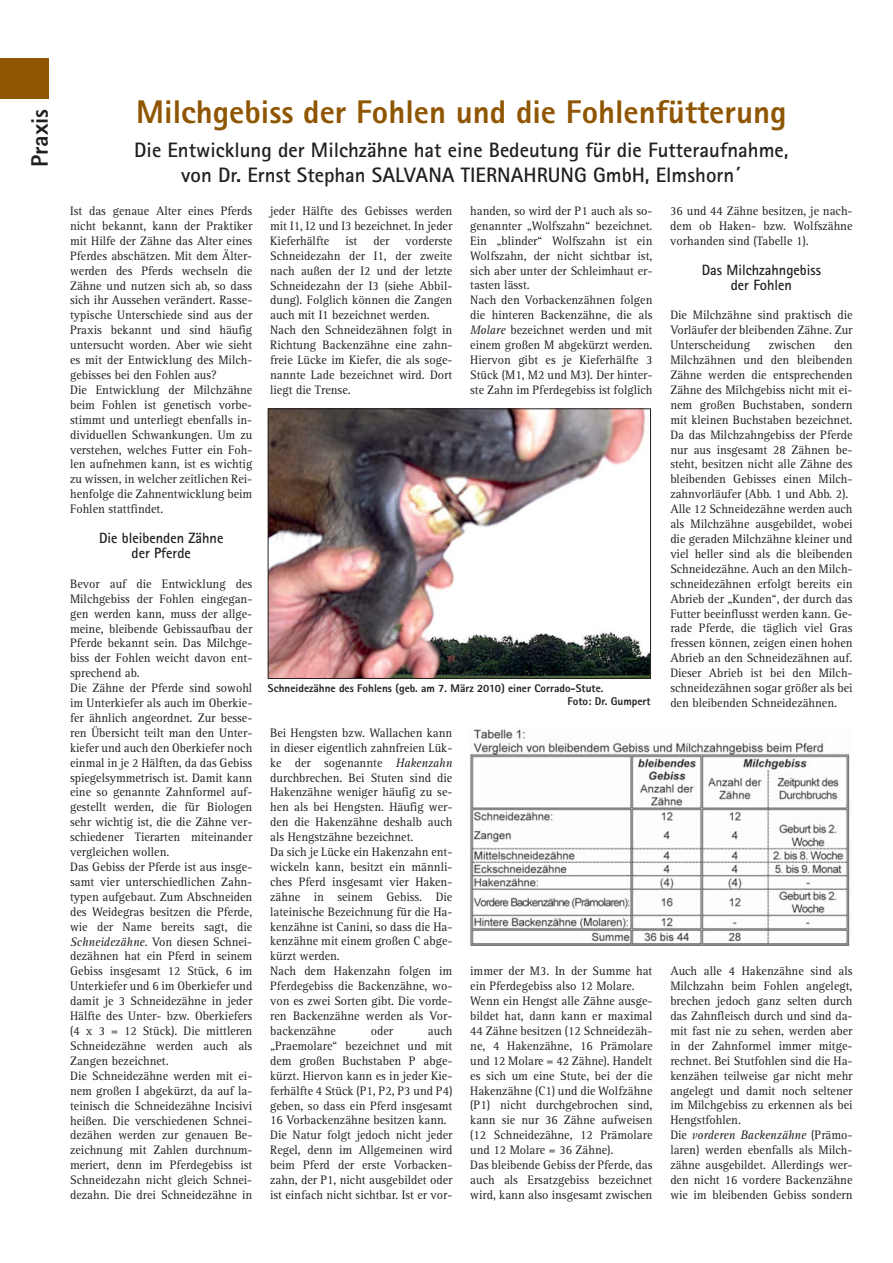
<style>
.page{position:relative;width:893px;height:1263px;background:#fff}
.page>*{position:absolute;margin:0;border:0;box-sizing:border-box;transform-origin:0 0}
.t1{font:800 32.85px "Rotis Sans Serif";color:#8f5500}
.t2{font:800 23.85px "Rotis Sans Serif";color:#231f20}
.t3{font:700 20.85px/25.3px "Rotis Sans Serif";color:#231f20;text-align:center}
.t4{font:700 14.85px/14.9px "Rotis Sans Serif";color:#231f20;text-align:center;scale:.96 1}
.t5{font:12.6px/14.9px "Rotis Serif";color:#231f20;scale:.96 1}
.t6{font:800 11.25px/13.4px "Rotis Sans Serif";color:#231f20}
.s1{font-style:italic}
</style>
<div class="page">
<div style="left:0;top:59px;width:49px;height:40px;background:#8f5500"></div>
<img style="left:270px;top:411px;width:378px;height:266px">
<div style="left:268px;top:409px;width:382px;height:270px;border:1px solid #231f20"></div>
<img style="left:470px;top:729px;width:380px;height:217px">
<h2 class="t2" style="left:31px;top:167px;width:60px;rotate:-90deg">Praxis</h2>
<h1 class="t1" style="left:136px;top:100px;width:651px">Milchgebiss der Fohlen und die Fohlenfütterung</h1>
<h3 class="t3" style="left:134px;top:139px;width:655px">Die Entwicklung der Milchzähne hat eine Bedeutung für die Futteraufnahme, von Dr. Ernst Stephan SALVANA TIERNAHRUNG GmbH, Elmshorn´</h3>
<p class="t5" style="left:70px;top:205px;width:191px">Ist das genaue Alter eines Pferds nicht bekannt, kann der Praktiker mit Hilfe der Zähne das Alter eines Pferdes abschätzen. Mit dem Älter&shy;werden des Pferds wechseln die Zähne und nutzen sich ab, so dass sich ihr Aussehen verändert. Rasse&shy;typische Unterschiede sind aus der Praxis bekannt und sind häufig untersucht worden. Aber wie sieht es mit der Entwicklung des Milch&shy;gebisses bei den Fohlen aus?<br>Die Entwicklung der Milchzähne beim Fohlen ist genetisch vorbe&shy;stimmt und unterliegt ebenfalls in&shy;dividuellen Schwankungen. Um zu verstehen, welches Futter ein Foh&shy;len aufnehmen kann, ist es wichtig zu wissen, in welcher zeitlichen Rei&shy;henfolge die Zahnentwicklung beim Fohlen stattfindet.</p>
<p class="t4" style="left:99px;top:532px;width:131px">Die bleibenden Zähne der Pferde</p>
<p class="t5" style="left:70px;top:577px;width:191px">Bevor auf die Entwicklung des<br>Milchgebiss der Fohlen eingegan&shy;gen werden kann, muss der allge&shy;meine, bleibende Gebissaufbau der<br>Pferde bekannt sein. Das Milchge&shy;biss der Fohlen weicht davon ent&shy;sprechend ab.<br>Die Zähne der Pferde sind sowohl im Unterkiefer als auch im Oberkie&shy;fer ähnlich angeordnet. Zur besse&shy;ren Übersicht teilt man den Unter&shy;kiefer und auch den Oberkiefer noch einmal in je 2 Hälften, da das Gebiss spiegelsymmetrisch ist. Damit kann eine so genannte Zahnformel auf&shy;gestellt werden, die für Biologen sehr wichtig ist, die die Zähne ver&shy;schiedener Tierarten miteinander vergleichen wollen.<br>Das Gebiss der Pferde ist aus insge&shy;samt vier unterschiedlichen Zahn&shy;typen aufgebaut. Zum Abschneiden des Weidegras besitzen die Pferde, wie der Name bereits sagt, die<br><span class="s1">Schneidezähne</span>. Von diesen Schnei&shy;dezähnen hat ein Pferd in seinem<br>Gebiss insgesamt 12 Stück, 6 im<br>Unterkiefer und 6 im Oberkiefer und damit je 3 Schneidezähne in jeder<br>Hälfte des Unter- bzw. Oberkiefers (4 x 3 = 12 Stück). Die mittleren<br>Schneidezähne werden auch als<br>Zangen bezeichnet.<br>Die Schneidezähne werden mit ei&shy;nem großen I abgekürzt, da auf la&shy;teinisch die Schneidezähne Incisivi heißen. Die verschiedenen Schnei&shy;dezähen werden zur genauen Be&shy;zeichnung mit Zahlen durchnum&shy;meriert, denn im Pferdegebiss ist<br>Schneidezahn nicht gleich Schnei&shy;dezahn. Die drei Schneidezähne in</p>
<p class="t5" style="left:270px;top:205px;width:191px;text-align:justify">jeder Hälfte des Gebisses werden mit I1, I2 und I3 bezeichnet. In jeder Kieferhälfte</p>
<p class="t5" style="left:270px;top:234px;width:191px;text-indent:135px">vorderste<br>Schneidezahn der I1, der zweite nach außen der I2 und der letzte<br>Schneidezahn der I3 (siehe Abbil&shy;dung). Folglich können die Zangen auch mit I1 bezeichnet werden.<br>Nach den Schneidezähnen folgt in<br>Richtung Backenzähne eine zahn&shy;freie Lücke im Kiefer, die als soge&shy;nannte Lade bezeichnet wird. Dort liegt die Trense.</p>
<p class="t5" style="left:345px;top:234px;width:14px">ist</p>
<p class="t5" style="left:373px;top:234px;width:18px">der</p>
<p class="t5" style="left:470px;top:204px;width:191px">handen, so wird der P1 auch als so&shy;genannter „Wolfszahn“ bezeichnet.<br>Ein „blinder“ Wolfszahn ist ein<br>Wolfszahn, der nicht sichtbar ist, sich aber unter der Schleimhaut er&shy;tasten lässt.<br>Nach den Vorbackenzähnen folgen die hinteren Backenzähne, die als<br><span class="s1">Molare</span> bezeichnet werden und mit einem großen M abgekürzt werden.<br>Hiervon gibt es je Kieferhälfte 3<br>Stück (M1, M2 und M3). Der hinter&shy;ste Zahn im Pferdegebiss ist folglich</p>
<p class="t6" style="left:567px;top:683px;width:85px;text-indent:-299px">Schneidezähne des Fohlens (geb. am 7. März 2010) einer Corrado-Stute.<br>Foto: Dr. Gumpert</p>
<p class="t5" style="left:270px;top:726px;width:191px">Bei Hengsten bzw. Wallachen kann in dieser eigentlich zahnfreien Lük&shy;ke der sogenannte <span class="s1">Hakenzahn </span>durchbrechen. Bei Stuten sind die<br>Hakenzähne weniger häufig zu se&shy;hen als bei Hengsten. Häufig wer&shy;den die Hakenzähne deshalb auch als Hengstzähne bezeichnet.<br>Da sich je Lücke ein Hakenzahn ent&shy;wickeln kann, besitzt ein männli&shy;ches Pferd insgesamt vier Haken&shy;zähne in seinem Gebiss. Die lateinische Bezeichnung für die Ha&shy;kenzähne ist Canini, so dass die Ha&shy;kenzähne mit einem großen C abge&shy;kürzt werden.<br>Nach dem Hakenzahn folgen im<br>Pferdegebiss die Backenzähne, wo&shy;von es zwei Sorten gibt. Die vorde&shy;ren Backenzähne werden als Vor&shy;backenzähne</p>
<p class="t5" style="left:270px;top:1024px;width:191px;text-indent:158px">auch „Praemolare“ bezeichnet und mit dem großen Buchstaben P abge&shy;kürzt. Hiervon kann es in jeder Kie&shy;ferhälfte 4 Stück (P1, P2, P3 und P4) geben, so dass ein Pferd insgesamt<br>16 Vorbackenzähne besitzen kann.<br>Die Natur folgt jedoch nicht jeder<br>Regel, denn im Allgemeinen wird beim Pferd der erste Vorbacken&shy;zahn, der P1, nicht ausgebildet oder ist einfach nicht sichtbar. Ist er vor-</p>
<p class="t5" style="left:371px;top:1024px;width:25px">oder</p>
<p class="t5" style="left:470px;top:965px;width:191px">immer der M3. In der Summe hat ein Pferdegebiss also 12 Molare.<br>Wenn ein Hengst alle Zähne ausge&shy;bildet hat, dann kann er maximal<br>44 Zähne besitzen (12 Schneidezäh&shy;ne, 4 Hakenzähne, 16 Prämolare und 12 Molare = 42 Zähne). Handelt es sich um eine Stute, bei der die<br>Hakenzähne (C1) und die Wolfzähne (P1) nicht durchgebrochen sind, kann sie nur 36 Zähne aufweisen (12 Schneidezähne, 12 Prämolare und 12 Molare = 36 Zähne).<br>Das bleibende Gebiss der Pferde, das auch als Ersatzgebiss bezeichnet wird, kann also insgesamt zwischen</p>
<p class="t5" style="left:670px;top:204px;width:191px;text-align:justify">36 und 44 Zähne besitzen, je nach&shy;dem ob Haken- bzw. Wolfszähne vorhanden sind (Tabelle 1).</p>
<p class="t4" style="left:701px;top:264px;width:126px">Das Milchzahngebiss der Fohlen</p>
<p class="t5" style="left:670px;top:309px;width:191px;text-align:justify">Die Milchzähne sind praktisch die Vorläufer der bleibenden Zähne. Zur Unterscheidung</p>
<p class="t5" style="left:670px;top:339px;width:191px;text-indent:164px">den Milchzähnen und den bleibenden Zähne werden die entsprechenden Zähne des Milchgebiss nicht mit ei&shy;nem großen Buchstaben, sondern mit kleinen Buchstaben bezeichnet.<br>Da das Milchzahngebiss der Pferde nur aus insgesamt 28 Zähnen be&shy;steht, besitzen nicht alle Zähne des bleibenden Gebisses einen Milch&shy;zahnvorläufer (Abb. 1 und Abb. 2).<br>Alle 12 Schneidezähne werden auch als Milchzähne ausgebildet, wobei die geraden Milchzähne kleiner und viel heller sind als die bleibenden Schneidezähne. Auch an den Milch&shy;schneidezähnen erfolgt bereits ein Abrieb der „Kunden“, der durch das Futter beeinflusst werden kann. Ge&shy;rade Pferde, die täglich viel Gras fressen können, zeigen einen hohen Abrieb an den Schneidezähnen auf.<br>Dieser Abrieb ist bei den Milch&shy;schneidezähnen sogar größer als bei den bleibenden Schneidezähnen.</p>
<p class="t5" style="left:768px;top:339px;width:50px">zwischen</p>
<p class="t5" style="left:670px;top:965px;width:191px">Auch alle 4 Hakenzähne sind als<br>Milchzahn beim Fohlen angelegt, brechen jedoch ganz selten durch das Zahnfleisch durch und sind da&shy;mit fast nie zu sehen, werden aber in der Zahnformel immer mitge&shy;rechnet. Bei Stutfohlen sind die Ha&shy;kenzähen teilweise gar nicht mehr angelegt und damit noch seltener im Milchgebiss zu erkennen als bei<br>Hengstfohlen.<br>Die <span class="s1">vorderen Backenzähne</span> (Prämo&shy;laren) werden ebenfalls als Milch&shy;zähne ausgebildet. Allerdings wer&shy;den nicht 16 vordere Backenzähne wie im bleibenden Gebiss sondern</p>
</div>
